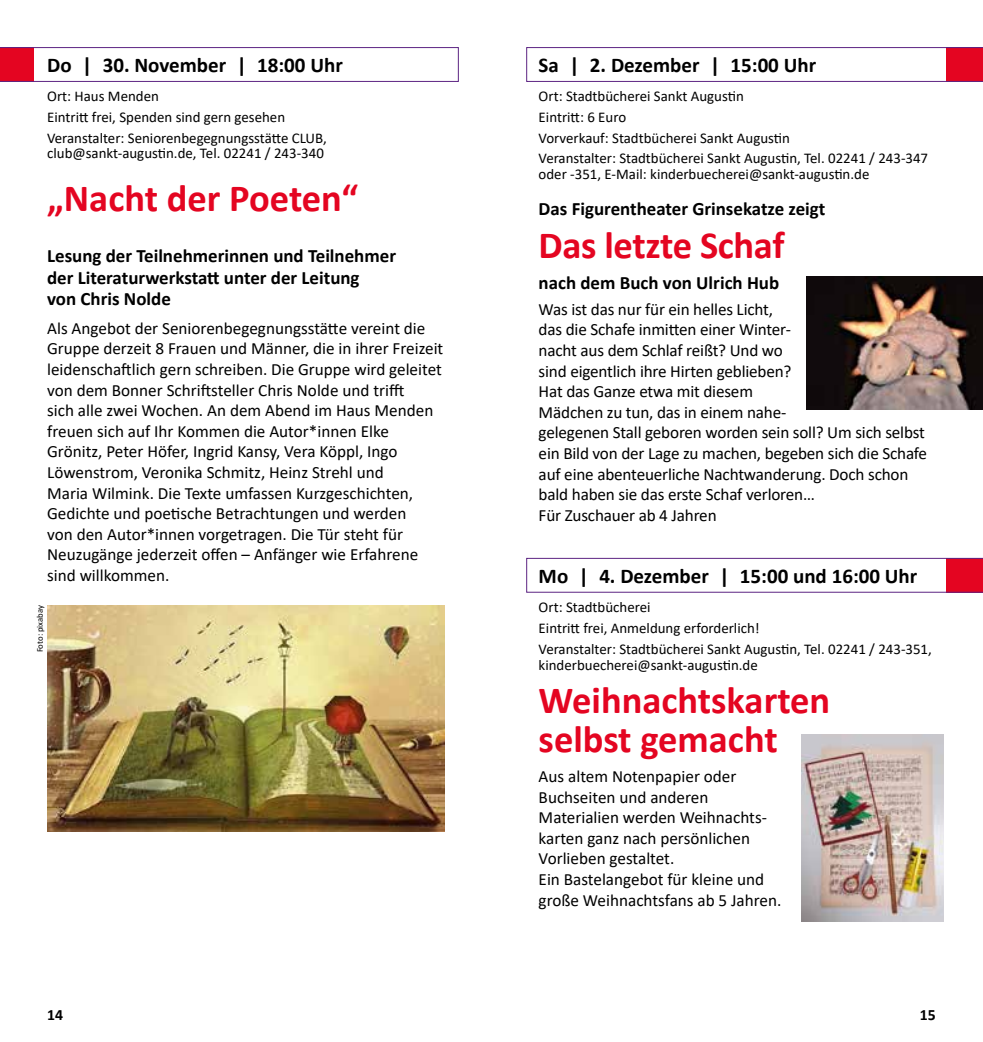
<style>
.page{position:relative;width:983px;height:1042px;background:#fff}
.page>*{position:absolute;margin:0;border:0;box-sizing:border-box;transform-origin:0 0}
.t1{font:700 38.5px/38.5px "Calibri";color:#e40521}
.t2{font:700 21px "Calibri";color:#000}
.t3{font:700 18.9px/21px "Calibri";color:#000}
.t4{font:17.15px/20.7px "Calibri";color:#000}
.t5{font:700 15.75px "Calibri";color:#000}
.t6{font:14.88px/20.7px "Calibri";color:#000}
.t7{font:8.75px "Calibri";color:#000}
</style>
<div class="page">
<img style="left:47px;top:605px;width:397px;height:226px">
<img style="left:806px;top:276px;width:176px;height:134px">
<svg style="left:0;top:47px;width:458px;height:35px"></svg>
<svg style="left:526px;top:47px;width:456px;height:35px"></svg>
<img style="left:801px;top:734px;width:142px;height:187px">
<svg style="left:526px;top:558px;width:456px;height:35px"></svg>
<p class="t2" style="left:47px;top:50px;width:297px">Do | 30. November | 18:00 Uhr</p>
<p class="t6" style="left:47px;top:85px;width:281px">Ort: Haus Menden<br>Eintritt frei, Spenden sind gern gesehen<br>Veranstalter: Seniorenbegegnungsstätte CLUB,</p>
<p class="t6" style="left:47px;top:143px;width:278px">club@sankt-augustin.de, Tel. 02241 / 243-340</p>
<h1 class="t1" style="left:47px;top:178px;width:312px">„Nacht der Poeten“</h1>
<p class="t3" style="left:47px;top:245px;width:350px">Lesung der Teilnehmerinnen und Teilnehmer der Literaturwerkstatt unter der Leitung<br>von Chris Nolde</p>
<p class="t4" style="left:47px;top:317px;width:397px">Als Angebot der Seniorenbegegnungsstätte vereint die Gruppe derzeit 8 Frauen und Männer, die in ihrer Freizeit leidenschaftlich gern schreiben. Die Gruppe wird geleitet von dem Bonner Schriftsteller Chris Nolde und trifft<br>sich alle zwei Wochen. An dem Abend im Haus Menden freuen sich auf Ihr Kommen die Autor*innen Elke Grönitz, Peter Höfer, Ingrid Kansy, Vera Köppl, Ingo Löwenstrom, Veronika Schmitz, Heinz Strehl und<br>Maria Wilmink. Die Texte umfassen Kurzgeschichten, Gedichte und poetische Betrachtungen und werden<br>von den Autor*innen vorgetragen. Die Tür steht für Neuzugänge jederzeit offen – Anfänger wie Erfahrene sind willkommen.</p>
<p class="t7" style="left:34px;top:652px;width:49px;rotate:-90deg">Foto: pixabay</p>
<p class="t2" style="left:538px;top:50px;width:279px">Sa | 2. Dezember | 15:00 Uhr</p>
<p class="t6" style="left:538px;top:85px;width:391px">Ort: Stadtbücherei Sankt Augustin<br>Eintritt: 6 Euro<br>Vorverkauf: Stadtbücherei Sankt Augustin<br>Veranstalter: Stadtbücherei Sankt Augustin, Tel. 02241 / 243-347</p>
<p class="t6" style="left:538px;top:163px;width:332px">oder -351, E-Mail: kinderbuecherei@sankt-augustin.de</p>
<p class="t3" style="left:538px;top:198px;width:288px">Das Figurentheater Grinsekatze zeigt</p>
<h1 class="t1" style="left:538px;top:226px;width:247px">Das letzte Schaf</h1>
<p class="t3" style="left:538px;top:272px;width:242px">nach dem Buch von Ulrich Hub</p>
<p class="t4" style="left:538px;top:298px;width:390px">Was ist das nur für ein helles Licht,<br>das die Schafe inmitten einer Winter-<br>nacht aus dem Schlaf reißt? Und wo<br>sind eigentlich ihre Hirten geblieben?<br>Hat das Ganze etwa mit diesem<br>Mädchen zu tun, das in einem nahe-<br>gelegenen Stall geboren worden sein soll? Um sich selbst ein Bild von der Lage zu machen, begeben sich die Schafe auf eine abenteuerliche Nachtwanderung. Doch schon bald haben sie das erste Schaf verloren…<br>Für Zuschauer ab 4 Jahren</p>
<p class="t2" style="left:538px;top:561px;width:380px">Mo | 4. Dezember | 15:00 und 16:00 Uhr</p>
<p class="t6" style="left:538px;top:597px;width:394px">Ort: Stadtbücherei<br>Eintritt frei, Anmeldung erforderlich!<br>Veranstalter: Stadtbücherei Sankt Augustin, Tel. 02241 / 243-351,</p>
<p class="t6" style="left:538px;top:654px;width:221px">kinderbuecherei@sankt-augustin.de</p>
<h1 class="t1" style="left:538px;top:680px;width:293px">Weihnachtskarten selbst gemacht</h1>
<p class="t4" style="left:538px;top:765px;width:244px">Aus altem Notenpapier oder<br>Buchseiten und anderen<br>Materialien werden Weihnachts&shy;karten ganz nach persönlichen<br>Vorlieben gestaltet.<br>Ein Bastelangebot für kleine und große Weihnachtsfans ab 5 Jahren.</p>
<p class="t5" style="left:47px;top:1003px;width:17px">14</p>
<p class="t5" style="left:919px;top:1003px;width:17px">15</p>
</div>
